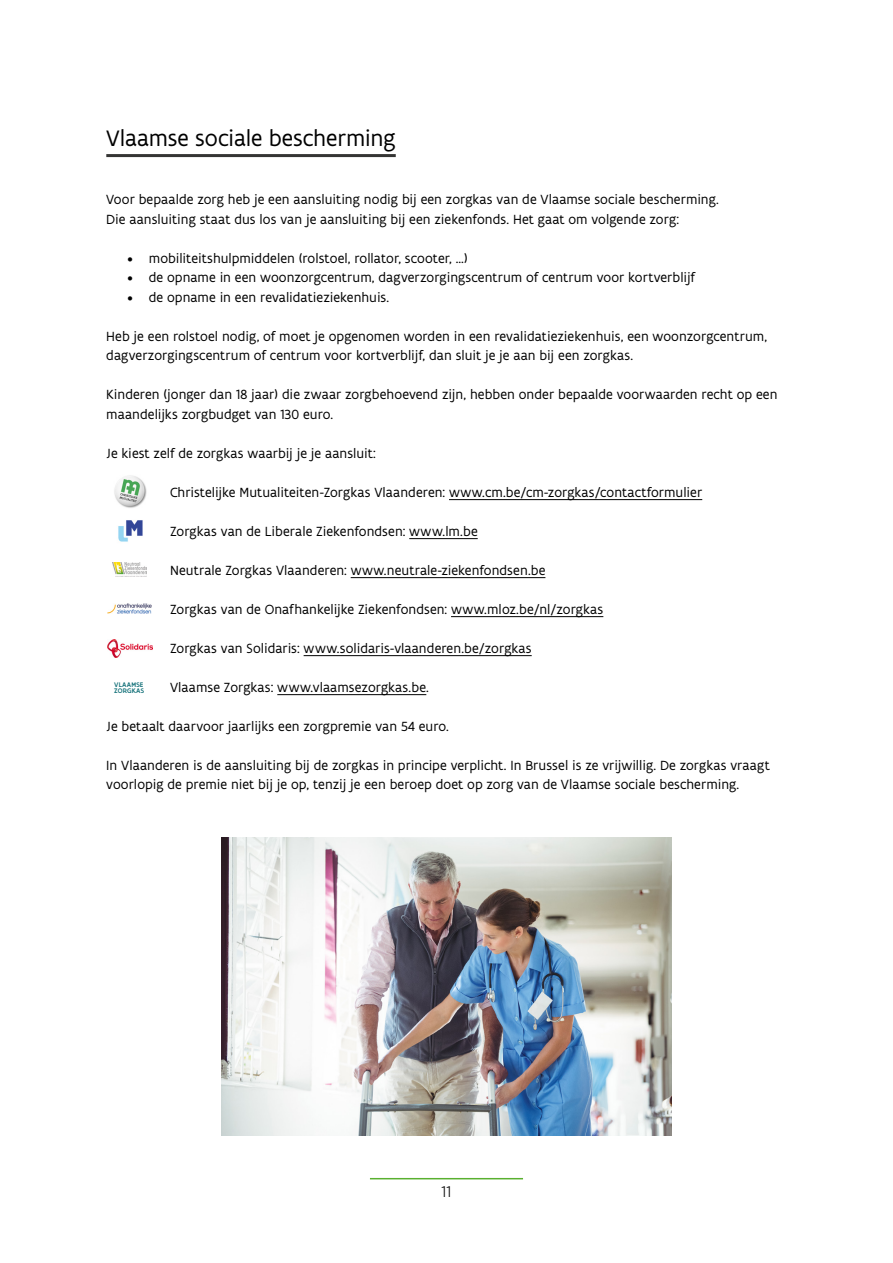
<style>
.page{position:relative;width:893px;height:1263px;background:#fff}
.page>*{position:absolute;margin:0;border:0;box-sizing:border-box;transform-origin:0 0}
.t1{font:24px "Flanders Art Sans";letter-spacing:-.005em;color:#000}
.t2{font:300 16.5px "Flanders Art Sans";color:#000}
.t3{font:14.25px/19.5px "Flanders Art Sans";letter-spacing:.005em;color:#000}
.t4{font:500 7.2px/6px "Flanders Art Sans";letter-spacing:.025em;color:#127078}
</style>
<div class="page">
<hr style="left:370px;top:1178px;width:153px;height:1px;background:#59b02f">
<hr style="left:106px;top:154px;width:290px;height:3px;background:#353534">
<hr style="left:449px;top:499px;width:253px;height:1px;background:#000">
<hr style="left:409px;top:538px;width:69px;height:1px;background:#000">
<hr style="left:351px;top:577px;width:194px;height:1px;background:#000">
<hr style="left:451px;top:616px;width:152px;height:1px;background:#000">
<hr style="left:304px;top:655px;width:228px;height:1px;background:#000">
<hr style="left:277px;top:694px;width:149px;height:1px;background:#000">
<img style="left:221px;top:838px;width:451px;height:297px">
<img style="left:114px;top:475px;width:33px;height:33px">
<img style="left:118px;top:520px;width:25px;height:22px">
<img style="left:107px;top:603px;width:44px;height:11px">
<img style="left:113px;top:563px;width:33px;height:12px">
<img style="left:107px;top:640px;width:45px;height:17px">
<h1 class="t1" style="left:106px;top:123px;width:291px">Vlaamse sociale bescherming</h1>
<p class="t3" style="left:106px;top:189px;width:614px">Voor bepaalde zorg heb je een aansluiting nodig bij een zorgkas van de Vlaamse sociale bescherming.<br>Die aansluiting staat dus los van je aansluiting bij een ziekenfonds. Het gaat om volgende zorg:</p>
<p class="t3" style="left:128px;top:248px;width:342px">• mobiliteitshulpmiddelen (rolstoel, rollator, scooter, …)</p>
<p class="t3" style="left:128px;top:267px;width:569px">• de opname in een woonzorgcentrum, dagverzorgingscentrum of centrum voor kortverblijf</p>
<p class="t3" style="left:128px;top:287px;width:263px">• de opname in een revalidatieziekenhuis.</p>
<p class="t3" style="left:106px;top:326px;width:662px">Heb je een rolstoel nodig, of moet je opgenomen worden in een revalidatieziekenhuis, een woonzorgcentrum, dagverzorgingscentrum of centrum voor kortverblijf, dan sluit je je aan bij een zorgkas.</p>
<p class="t3" style="left:106px;top:384px;width:673px">Kinderen (jonger dan 18 jaar) die zwaar zorgbehoevend zijn, hebben onder bepaalde voorwaarden recht op een maandelijks zorgbudget van 130 euro.</p>
<p class="t3" style="left:106px;top:443px;width:271px">Je kiest zelf de zorgkas waarbij je je aansluit:</p>
<p class="t3" style="left:170px;top:482px;width:534px">Christelijke Mutualiteiten-Zorgkas Vlaanderen: www.cm.be/cm-zorgkas/contactformulier</p>
<p class="t3" style="left:170px;top:521px;width:309px">Zorgkas van de Liberale Ziekenfondsen: www.lm.be</p>
<p class="t3" style="left:170px;top:560px;width:377px">Neutrale Zorgkas Vlaanderen: www.neutrale-ziekenfondsen.be</p>
<p class="t3" style="left:170px;top:599px;width:435px">Zorgkas van de Onafhankelijke Ziekenfondsen: www.mloz.be/nl/zorgkas</p>
<p class="t3" style="left:170px;top:638px;width:363px">Zorgkas van Solidaris: www.solidaris-vlaanderen.be/zorgkas</p>
<p class="t3" style="left:170px;top:677px;width:260px">Vlaamse Zorgkas: www.vlaamsezorgkas.be.</p>
<p class="t3" style="left:106px;top:716px;width:344px">Je betaalt daarvoor jaarlijks een zorgpremie van 54 euro.</p>
<p class="t3" style="left:106px;top:755px;width:665px">In Vlaanderen is de aansluiting bij de zorgkas in principe verplicht. In Brussel is ze vrijwillig. De zorgkas vraagt voorlopig de premie niet bij je op, tenzij je een beroep doet op zorg van de Vlaamse sociale bescherming.</p>
<p class="t4" style="left:114px;top:681px;width:31px">VLAAMSE<br>ZORGKAS</p>
<p class="t2" style="left:442px;top:1182px;width:11px">11</p>
</div>
